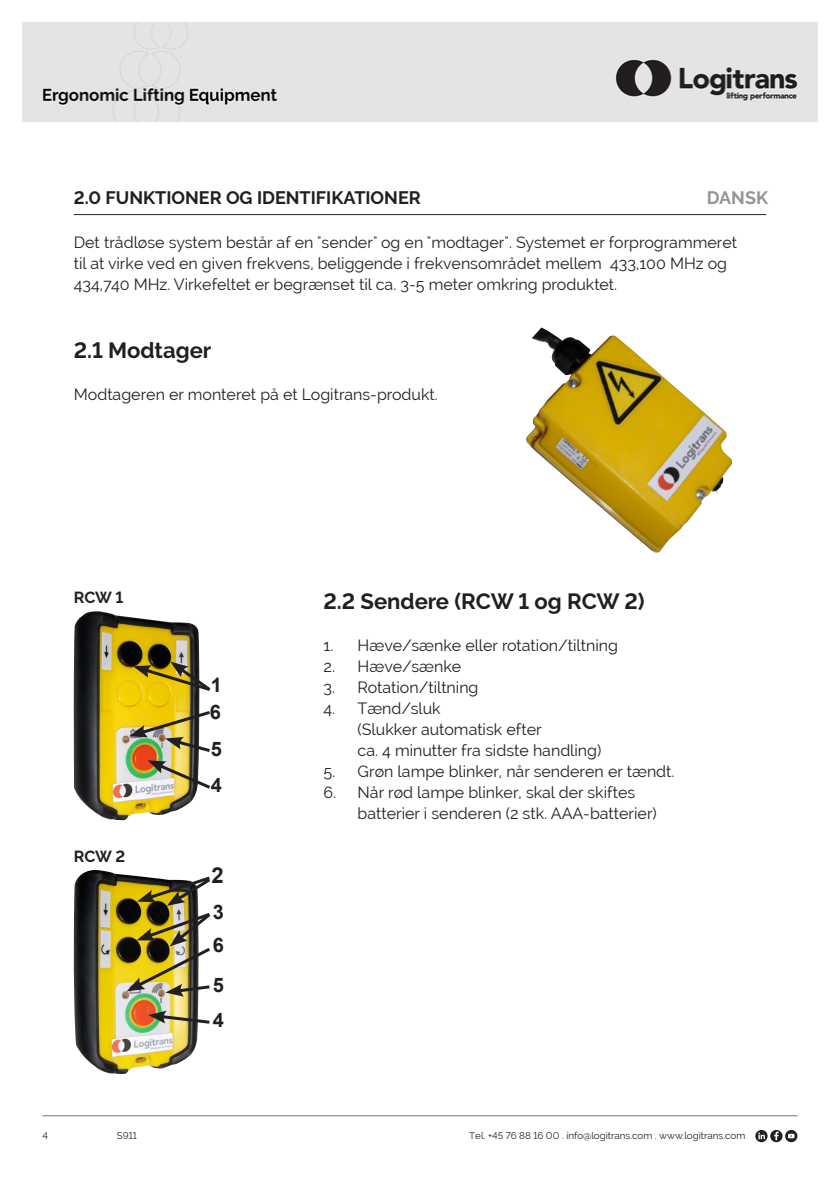
<style>
.page{position:relative;width:840px;height:1191px;background:#fff}
.page>*{position:absolute;margin:0;border:0;box-sizing:border-box;transform-origin:0 0}
.t1{font:700 22px "Raleway";color:#231f20}
.Overskrift_svag{font:700 22px "Arial";color:#231f20}
.Overskrift_svag-2{font:700 20px "Arial";color:#231f20}
.t2{font:700 18px "Raleway";color:#231f20}
.t3{font:700 18px "Raleway";color:#939598}
.t4{font:16px/21px "Raleway";color:#231f20}
.t5{font:700 16px "Raleway";letter-spacing:-.005em;color:#231f20}
.t6{font:9.8px "Raleway";color:#231f20}
</style>
<div class="page">
<img style="left:23px;top:23px;width:793px;height:99px">
<svg style="left:754px;top:1130px;width:13px;height:12px"></svg>
<svg style="left:757px;top:1132px;width:7px;height:7px"></svg>
<svg style="left:784px;top:1130px;width:13px;height:12px"></svg>
<svg style="left:787px;top:1133px;width:7px;height:5px"></svg>
<svg style="left:769px;top:1130px;width:13px;height:12px"></svg>
<svg style="left:773px;top:1131px;width:5px;height:9px"></svg>
<hr style="left:43px;top:1115px;width:754px;height:1px;background:#231f20">
<hr style="left:74px;top:214px;width:691px;height:1px;background:#231f20">
<img style="left:526px;top:327px;width:206px;height:226px">
<img style="left:74px;top:611px;width:125px;height:209px">
<svg style="left:133px;top:661px;width:78px;height:32px;background:#a79333"></svg>
<img style="left:129px;top:708px;width:81px;height:46px">
<svg style="left:147px;top:760px;width:63px;height:31px"></svg>
<img style="left:73px;top:870px;width:126px;height:204px">
<img style="left:126px;top:874px;width:85px;height:122px">
<svg style="left:148px;top:1010px;width:62px;height:15px"></svg>
<p class="t2" style="left:74px;top:187px;width:348px">2.0 FUNKTIONER OG IDENTIFIKATIONER</p>
<p class="t3" style="left:706px;top:187px;width:63px">DANSK</p>
<p class="t4" style="left:74px;top:231px;width:664px">Det trådløse system består af en "sender" og en "modtager". Systemet er forprogrammeret til at virke ved en given frekvens, beliggende i frekvensområdet mellem 433,100 MHz og<br>434,740 MHz. Virkefeltet er begrænset til ca. 3-5 meter omkring produktet.</p>
<p class="t1" style="left:74px;top:337px;width:139px">2.1 Modtager</p>
<p class="t4" style="left:74px;top:383px;width:365px">Modtageren er monteret på et Logitrans-produkt.</p>
<p class="t5" style="left:74px;top:588px;width:51px">RCW 1</p>
<p class="t5" style="left:74px;top:847px;width:53px">RCW 2</p>
<p class="Overskrift_svag-2" style="left:211px;top:671px;width:13px">1</p>
<p class="Overskrift_svag-2" style="left:210px;top:698px;width:13px">6</p>
<p class="Overskrift_svag-2" style="left:211px;top:735px;width:13px">5</p>
<p class="Overskrift_svag-2" style="left:211px;top:772px;width:13px">4</p>
<p class="Overskrift_svag" style="left:211px;top:860px;width:14px">2</p>
<p class="Overskrift_svag-2" style="left:212px;top:898px;width:13px">3</p>
<p class="Overskrift_svag-2" style="left:212px;top:932px;width:13px">6</p>
<p class="Overskrift_svag-2" style="left:212px;top:972px;width:13px">5</p>
<p class="Overskrift_svag-2" style="left:212px;top:1006px;width:13px">4</p>
<p class="t1" style="left:323px;top:588px;width:322px">2.2 Sendere (RCW 1 og RCW 2)</p>
<p class="t4" style="left:323px;top:634px;width:296px">1. Hæve/sænke eller rotation/tiltning</p>
<p class="t4" style="left:323px;top:655px;width:139px">2. Hæve/sænke</p>
<p class="t4" style="left:323px;top:676px;width:156px">3. Rotation/tiltning</p>
<p class="t4" style="left:323px;top:697px;width:119px">4. Tænd/sluk</p>
<p class="t4" style="left:357px;top:718px;width:185px">(Slukker automatisk efter</p>
<p class="t4" style="left:357px;top:739px;width:245px">ca. 4 minutter fra sidste handling)</p>
<p class="t4" style="left:323px;top:760px;width:352px">5. Grøn lampe blinker, når senderen er tændt.</p>
<p class="t4" style="left:323px;top:781px;width:313px">6. Når rød lampe blinker, skal der skiftes</p>
<p class="t4" style="left:357px;top:802px;width:300px">batterier i senderen (2 stk. AAA-batterier)</p>
<p class="t6" style="left:43px;top:1130px;width:7px">4</p>
<p class="t6" style="left:117px;top:1130px;width:22px">S911</p>
<p class="t6" style="left:469px;top:1130px;width:277px">Tel. +45 76 88 16 00 . info@logitrans.com . www.logitrans.com</p>
</div>
